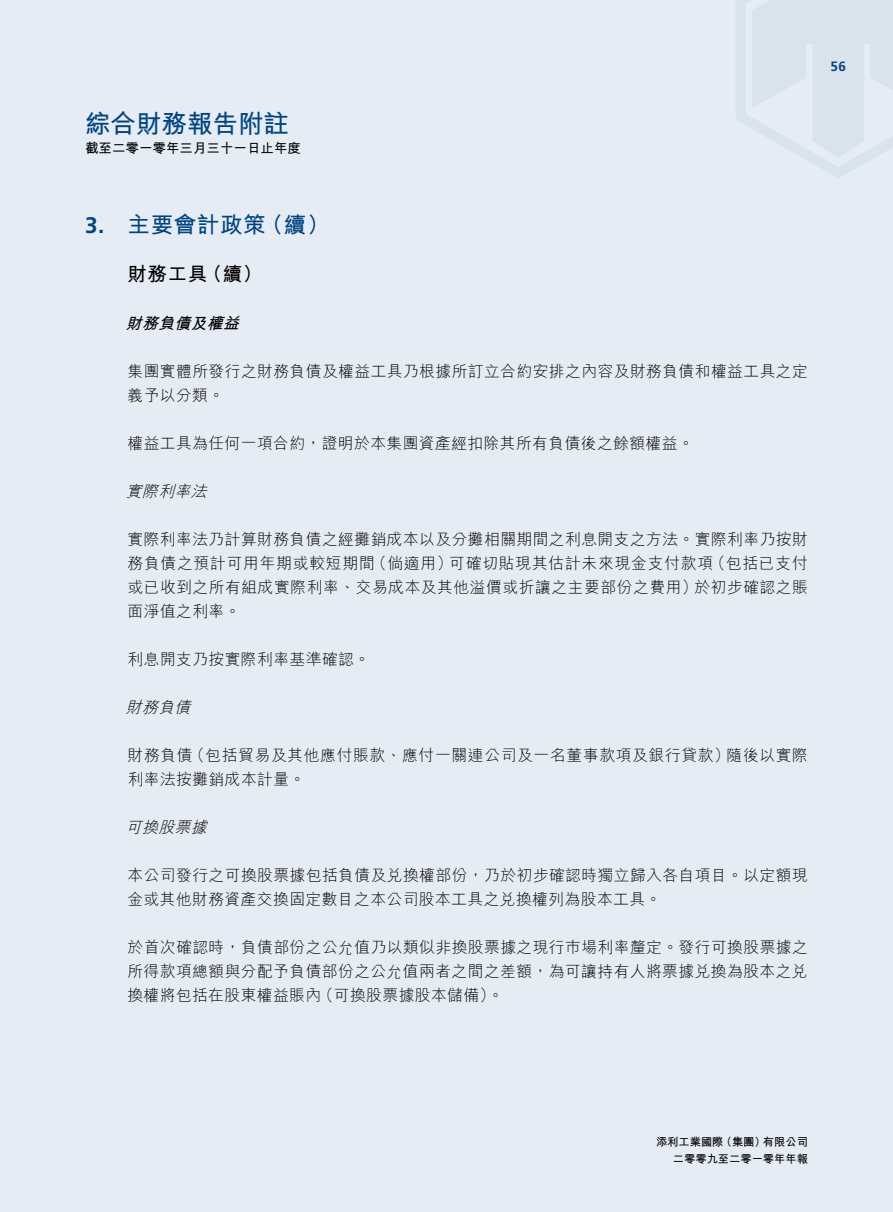
<style>
.page{position:relative;width:893px;height:1212px;background:#e6ecf3}
.page>*{position:absolute;margin:0;border:0;box-sizing:border-box;transform-origin:0 0}
.t1{font:700 25.5px "M Hei HK";color:#004483}
.t2{font:700 22.5px "M Hei HK";letter-spacing:.03em;color:#004483}
.t3{font:700 22.5px "Frutiger LT Std";color:#004483}
.t4{font:700 19.5px "M Hei HK";color:#000}
.t5{font:300 15.75px/24px "M Hei HK";letter-spacing:.03em;color:#000}
.t6{font:300 15.75px "M Hei HK";letter-spacing:.05em;color:#000}
.t7{font:italic 300 15.75px "M Hei HK";color:#000}
.t8{font:italic 700 15.75px "M Hei HK";color:#000}
.t9{font:700 13.5px "M Hei HK";color:#000}
.t10{font:700 13.5px "Frutiger LT Std";color:#004483}
.t11{font:700 11.25px/17.2px "M Hei HK";color:#000}
</style>
<div class="page">
<svg style="left:736px;top:0;width:157px;height:178px"></svg>
<h1 class="t1" style="left:85px;top:105px;width:205px">綜合財務報告附註</h1>
<p class="t9" style="left:85px;top:138px;width:217px">截至二零一零年三月三十一日止年度</p>
<h2 class="t3" style="left:85px;top:212px;width:21px">3.</h2>
<h2 class="t2" style="left:128px;top:208px;width:140px">主要會計政策</h2>
<h2 class="t2" style="left:261px;top:208px;width:70px">（續(</h2>
<p class="t4" style="left:128px;top:259px;width:81px">財務工具</p>
<p class="t8" style="left:126px;top:311px;width:120px">財務負債及權益</p>
<p class="t5" style="left:127px;top:358px;width:682px">集團實體所發行之財務負債及權益工具乃根據所訂立合約安排之內容及財務負債和權益工具之定義予以分類。</p>
<p class="t5" style="left:127px;top:430px;width:568px">權益工具為任何一項合約，證明於本集團資產經扣除其所有負債後之餘額權益。</p>
<p class="t7" style="left:126px;top:480px;width:88px">實際利率法</p>
<p class="t5" style="left:128px;top:526px;width:682px;text-align:right">實際利率法乃計算財務負債之經攤銷成本以及分攤相關期間之利息開支之方法。實際利率乃按財（包括已支付</p>
<p class="t4" style="left:203px;top:259px;width:61px">（續(</p>
<p class="t5" style="left:371px;top:550px;width:83px">（倘適用）</p>
<p class="t6" style="left:449px;top:552px;width:265px">可確切貼現其估計未來現金支付款項</p>
<p class="t6" style="left:127px;top:552px;width:249px">務負債之預計可用年期或較短期間</p>
<p class="t5" style="left:127px;top:574px;width:572px">或已收到之所有組成實際利率、交易成本及其他溢價或折讓之主要部份之費用）面淨值之利率。</p>
<p class="t5" style="left:128px;top:646px;width:244px">利息開支乃按實際利率基準確認。</p>
<p class="t7" style="left:126px;top:696px;width:71px">財務負債</p>
<p class="t5" style="left:694px;top:574px;width:115px">於初步確認之賬</p>
<p class="t5" style="left:189px;top:742px;width:542px">（包括貿易及其他應付賬款、應付一關連公司及一名董事款項及銀行貸款）</p>
<p class="t5" style="left:727px;top:742px;width:83px">隨後以實際</p>
<p class="t5" style="left:128px;top:742px;width:179px">財務負債<br>利率法按攤銷成本計量。</p>
<p class="t7" style="left:126px;top:816px;width:88px">可換股票據</p>
<p class="t5" style="left:127px;top:862px;width:682px">本公司發行之可換股票據包括負債及兌換權部份，乃於初步確認時獨立歸入各自項目。以定額現金或其他財務資產交換固定數目之本公司股本工具之兌換權列為股本工具。</p>
<p class="t5" style="left:128px;top:934px;width:682px">於首次確認時，負債部份之公允值乃以類似非換股票據之現行巿場利率釐定。發行可換股票據之</p>
<p class="t5" style="left:127px;top:958px;width:682px">所得款項總額與分配予負債部份之公允值兩者之間之差額，為可讓持有人將票據兌換為股本之兌</p>
<p class="t5" style="left:318px;top:982px;width:187px">（可換股票據股本儲備。(</p>
<p class="t5" style="left:127px;top:982px;width:195px">換權將包括在股東權益賬內</p>
<p class="t10" style="left:831px;top:58px;width:17px">56</p>
<p class="t11" style="left:721px;top:1132px;width:46px">（集團）</p>
<p class="t11" style="left:763px;top:1132px;width:46px">有限公司</p>
<p class="t11" style="left:673px;top:1132px;width:136px;text-indent:-17px">添利工業國際<br>二零零九至二零一零年年報</p>
</div>
